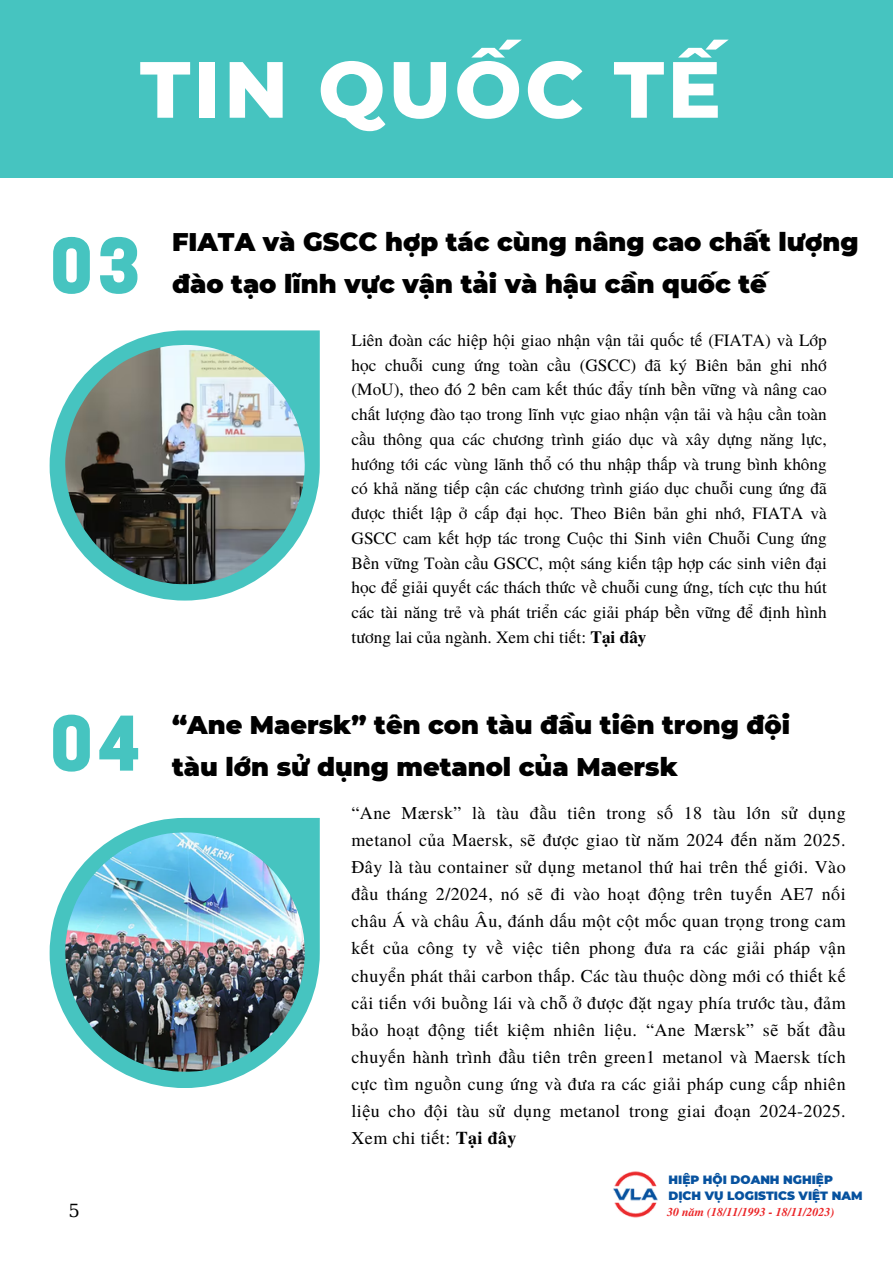
<style>
.page{position:relative;width:893px;height:1264px;background:#fff}
.page>*{position:absolute;margin:0;border:0;box-sizing:border-box;transform-origin:0 0}
.t1{font:800 79.5px "Montserrat";letter-spacing:.04em;color:#fff}
.t2{font:800 70.5px "Cooper Hewitt";color:#46c4c0}
.t3{font:900 25.5px/41.7px "Montserrat";color:#000}
.t4{font:18px/27px "Te X Gyre Termes";letter-spacing:.02em;color:#000;text-align:justify}
.t5{font:18px "DejaVu Serif";color:#000}
.t6{font:17.25px/24.8px "Te X Gyre Termes";color:#000;text-align:justify}
.t7{font:900 12px/15.8px "Montserrat";color:#07529f}
.t8{font:italic 700 12px "Te X Gyre Termes";color:#eb2527}
.s1{font-weight:700}
</style>
<div class="page">
<div style="left:0;top:0;width:892px;height:177px;background:#46c4c0"></div>
<svg style="left:50px;top:330px;width:270px;height:270px"></svg>
<img style="left:65px;top:345px;width:239px;height:239px">
<svg style="left:50px;top:818px;width:270px;height:270px"></svg>
<img style="left:65px;top:832px;width:239px;height:239px">
<img style="left:613px;top:1171px;width:45px;height:47px">
<h1 class="t1" style="left:140px;top:41px;width:582px">TIN QUỐC TẾ</h1>
<h2 class="t2" style="left:50px;top:240px;width:91px">03</h2>
<h2 class="t2" style="left:50px;top:717px;width:91px">04</h2>
<p class="t5" style="left:68px;top:1199px;width:13px">5</p>
<h3 class="t3" style="left:172px;top:221px;width:687px">FIATA và GSCC hợp tác cùng nâng cao chất lượng đào tạo lĩnh vực vận tải và hậu cần quốc tế</h3>
<p class="t6" style="left:351px;top:327px;width:476px">Liên đoàn các hiệp hội giao nhận vận tải quốc tế (FIATA) và Lớp học chuỗi cung ứng toàn cầu (GSCC) đã ký Biên bản ghi nhớ (MoU), theo đó 2 bên cam kết thúc đẩy tính bền vững và nâng cao chất lượng đào tạo trong lĩnh vực giao nhận vận tải và hậu cần toàn cầu thông qua các chương trình giáo dục và xây dựng năng lực, hướng tới các vùng lãnh thổ có thu nhập thấp và trung bình không có khả năng tiếp cận các chương trình giáo dục chuỗi cung ứng đã được thiết lập ở cấp đại học. Theo Biên bản ghi nhớ, FIATA và GSCC cam kết hợp tác trong Cuộc thi Sinh viên Chuỗi Cung ứng Bền vững Toàn cầu GSCC, một sáng kiến tập hợp các sinh viên đại học để giải quyết các thách thức về chuỗi cung ứng, tích cực thu hút các tài năng trẻ và phát triển các giải pháp bền vững để định hình tương lai của ngành. Xem chi tiết: <span class="s1">Tại đây</span></p>
<h3 class="t3" style="left:172px;top:704px;width:619px">“Ane Maersk” tên con tàu đầu tiên trong đội tàu lớn sử dụng metanol của Maersk</h3>
<p class="t4" style="left:351px;top:799px;width:495px">“Ane Mærsk” là tàu đầu tiên trong số 18 tàu lớn sử dụng metanol của Maersk, sẽ được giao từ năm 2024 đến năm 2025.<br>Đây là tàu container sử dụng metanol thứ hai trên thế giới. Vào đầu tháng 2/2024, nó sẽ đi vào hoạt động trên tuyến AE7 nối châu Á và châu Âu, đánh dấu một cột mốc quan trọng trong cam kết của công ty về việc tiên phong đưa ra các giải pháp vận chuyển phát thải carbon thấp. Các tàu thuộc dòng mới có thiết kế cải tiến với buồng lái và chỗ ở được đặt ngay phía trước tàu, đảm bảo hoạt động tiết kiệm nhiên liệu. “Ane Mærsk” sẽ bắt đầu chuyến hành trình đầu tiên trên green1 metanol và Maersk tích cực tìm nguồn cung ứng và đưa ra các giải pháp cung cấp nhiên liệu cho đội tàu sử dụng metanol trong giai đoạn 2024-2025.<br>Xem chi tiết: <span class="s1">Tại đây</span></p>
<p class="t7" style="left:668px;top:1172px;width:195px">HIỆP HỘI DOANH NGHIỆP<br>DỊCH VỤ LOGISTICS VIỆT NAM</p>
<p class="t8" style="left:667px;top:1202px;width:169px">30 năm (18/11/1993 - 18/11/2023)</p>
</div>
